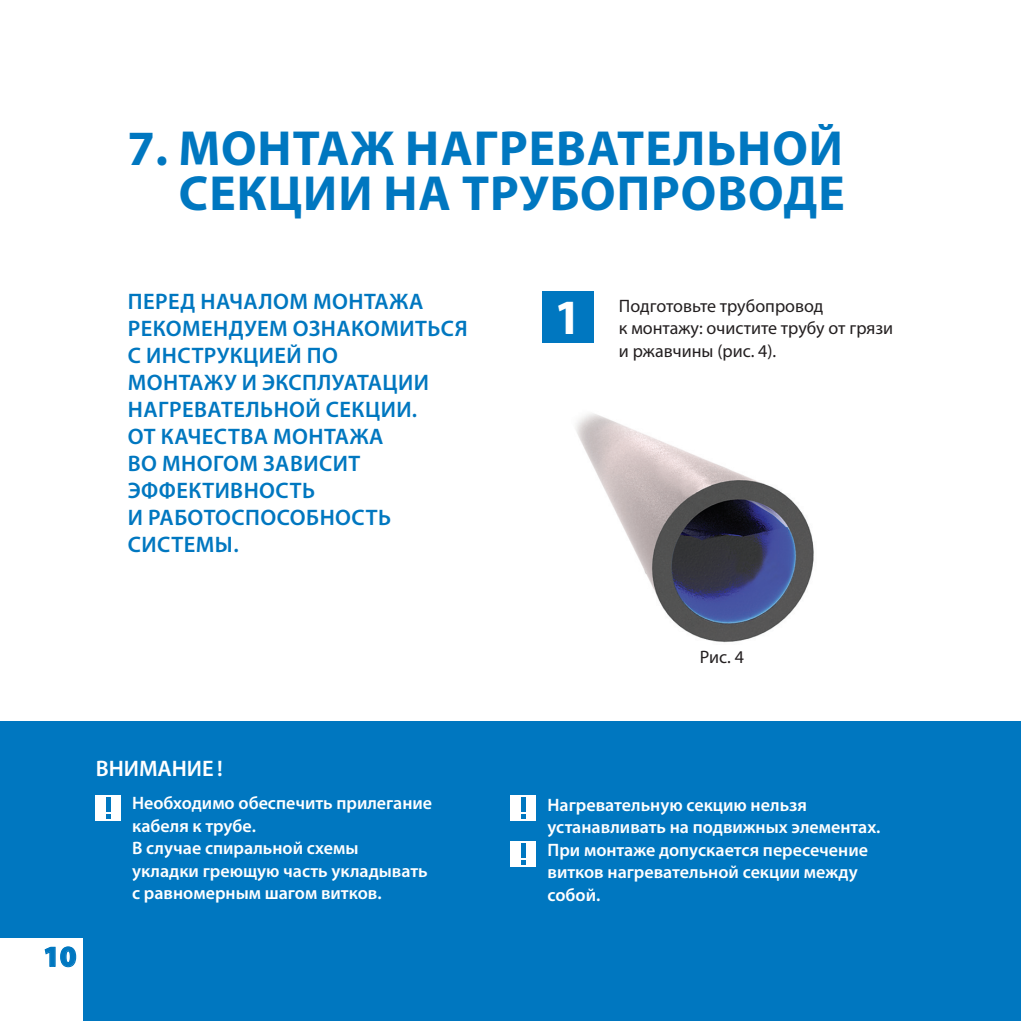
<style>
.page{position:relative;width:1021px;height:1021px;background:#fff}
.page>*{position:absolute;margin:0;border:0;box-sizing:border-box;transform-origin:0 0}
.t1{font:700 49.5px/45px "Myriad Pro";letter-spacing:.02em;color:#0077c0;text-align:right}
.t2{font:700 49.5px "Myriad Pro";color:#fff}
.t3{font:900 29.25px "Myriad Pro";color:#0077c0}
.t4{font:600 22.5px/27px "Myriad Pro";letter-spacing:.02em;color:#0077c0}
.t5{font:600 22.5px "Myriad Pro";color:#fff}
.t6{font:600 18px/22.5px "Myriad Pro";color:#fff}
.t7{font:18px/22.5px "Myriad Pro";color:#231f20}
</style>
<div class="page">
<div style="left:989px;top:721px;width:31px;height:299px;background:#0077c0"></div>
<div style="left:542px;top:292px;width:51px;height:51px;background:#0077c0"></div>
<div style="left:0;top:721px;width:989px;height:299px;background:#0077c0"></div>
<div style="left:96px;top:794px;width:25px;height:26px;background:#fff"></div>
<div style="left:106px;top:797px;width:5px;height:14px;background:#0077c0"></div>
<svg style="left:106px;top:814px;width:5px;height:4px"></svg>
<div style="left:510px;top:795px;width:26px;height:26px;background:#fff"></div>
<hr style="left:521px;top:797px;width:4px;height:14px;background:#0077c0">
<svg style="left:521px;top:814px;width:4px;height:5px"></svg>
<div style="left:510px;top:841px;width:26px;height:26px;background:#fff"></div>
<hr style="left:521px;top:843px;width:4px;height:14px;background:#0077c0">
<svg style="left:521px;top:860px;width:4px;height:4px"></svg>
<img style="left:575px;top:413px;width:239px;height:230px">
<div style="left:0;top:938px;width:83px;height:82px;background:#fff"></div>
<svg style="left:44px;top:946px;width:33px;height:21px"></svg>
<h1 class="t1" style="left:128px;top:124px;width:718px">7. МОНТАЖ НАГРЕВАТЕЛЬНОЙ<br>СЕКЦИИ НА ТРУБОПРОВОДЕ</h1>
<p class="t4" style="left:128px;top:289px;width:341px">ПЕРЕД НАЧАЛОМ МОНТАЖА<br>РЕКОМЕНДУЕМ ОЗНАКОМИТЬСЯ<br>С ИНСТРУКЦИЕЙ ПО<br>МОНТАЖУ И ЭКСПЛУАТАЦИИ<br>НАГРЕВАТЕЛЬНОЙ СЕКЦИИ.<br>ОТ КАЧЕСТВА МОНТАЖА<br>ВО МНОГОМ ЗАВИСИТ<br>ЭФФЕКТИВНОСТЬ<br>И РАБОТОСПОСОБНОСТЬ<br>СИСТЕМЫ.</p>
<h1 class="t2" style="left:554px;top:285px;width:29px">1</h1>
<p class="t7" style="left:619px;top:294px;width:276px">Подготовьте трубопровод<br>к монтажу: очистите трубу от грязи и ржавчины (рис. 4).</p>
<p class="t7" style="left:699px;top:645px;width:46px">Рис. 4</p>
<h2 class="t3" style="left:43px;top:939px;width:35px">10</h2>
<p class="t5" style="left:96px;top:756px;width:129px">ВНИМАНИЕ !</p>
<p class="t6" style="left:132px;top:792px;width:302px">Необходимо обеспечить прилегание кабеля к трубе.<br>В случае спиральной схемы<br>укладки греющую часть укладывать с равномерным шагом витков.</p>
<p class="t6" style="left:547px;top:793px;width:334px">Нагревательную секцию нельзя устанавливать на подвижных элементах.<br>При монтаже допускается пересечение витков нагревательной секции между собой.</p>
</div>
